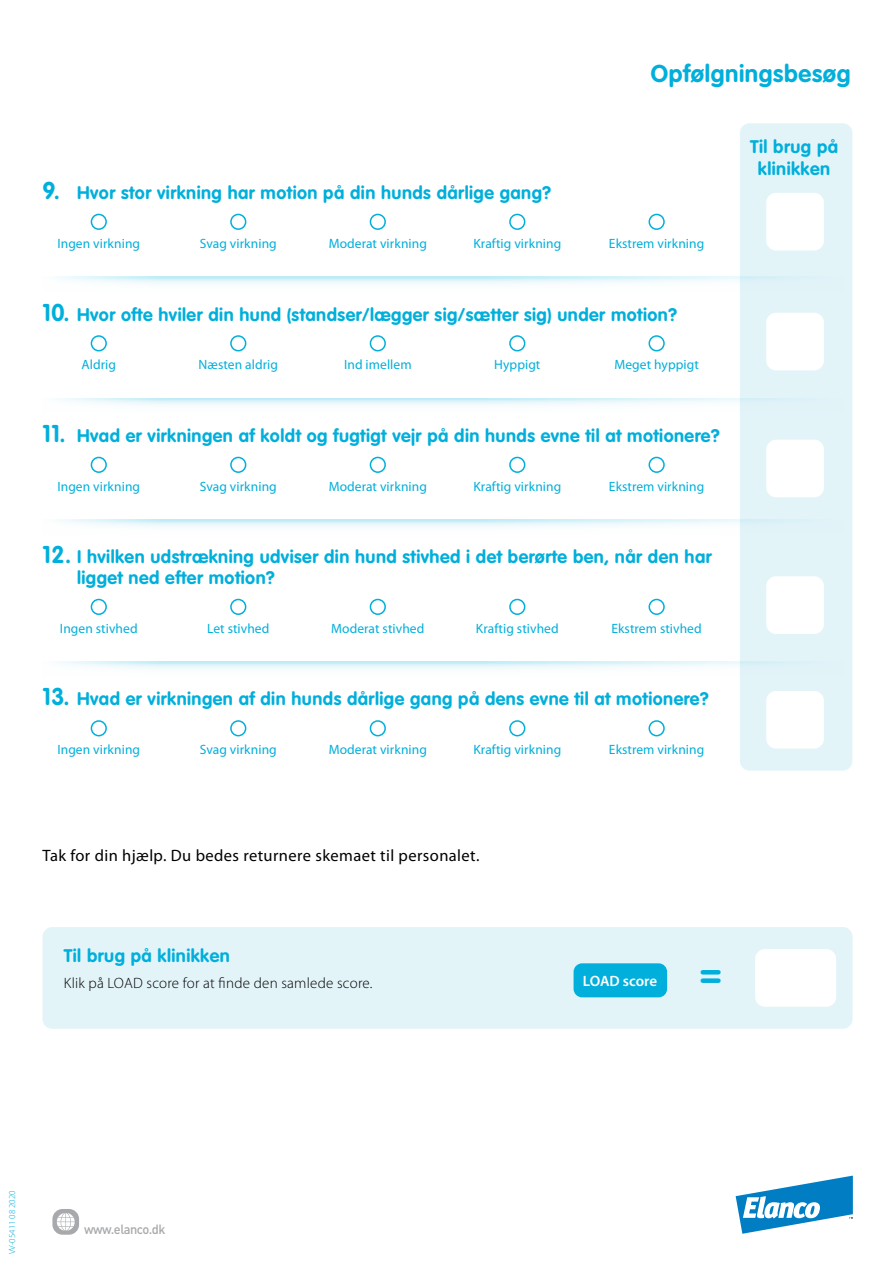
<style>
.page{position:relative;width:893px;height:1263px;background:#fff}
.page>*{position:absolute;margin:0;border:0;box-sizing:border-box;transform-origin:0 0}
.t1{font:700 37.65px "VAG Rounded Std";color:#00afdb}
.t2{font:700 24px "VAG Rounded Std";letter-spacing:.025em;color:#00afdb}
.t3{font:700 18px/22.5px "VAG Rounded Std";letter-spacing:.025em;color:#00afdb;text-align:center}
.t4{font:16.5px "Myriad Pro";letter-spacing:.025em;color:#000}
.t5{font:300 15px "Myriad Pro";letter-spacing:.015em;color:#000}
.t6{font:600 15px "Myriad Pro";letter-spacing:-.01em;color:#fff}
.t7{font:13.5px "Myriad Pro";letter-spacing:.005em;color:#00afdb}
.t8{font:500 13.35px "DIN";letter-spacing:-.04em;color:#a7a9ac}
.t9{font:300 9px "Myriad Pro";color:#00afdb}
.s1{font-size:24px}
</style>
<div class="page">
<div style="left:740px;top:123px;width:112px;height:648px;background:#e3f4f9;border-radius:10px"></div>
<div style="left:766px;top:193px;width:58px;height:57px;background:#fff;border-radius:10px"></div>
<div style="left:766px;top:313px;width:58px;height:57px;background:#fff;border-radius:10px"></div>
<div style="left:766px;top:440px;width:58px;height:57px;background:#fff;border-radius:10px"></div>
<div style="left:766px;top:576px;width:58px;height:58px;background:#fff;border-radius:10px"></div>
<div style="left:766px;top:691px;width:58px;height:58px;background:#fff;border-radius:10px"></div>
<div style="left:91px;top:214px;width:16px;height:16px;border:2px solid #00afdb;border-radius:50%"></div>
<div style="left:230px;top:214px;width:16px;height:16px;border:2px solid #00afdb;border-radius:50%"></div>
<div style="left:370px;top:214px;width:16px;height:16px;border:2px solid #00afdb;border-radius:50%"></div>
<div style="left:509px;top:214px;width:16px;height:16px;border:2px solid #00afdb;border-radius:50%"></div>
<div style="left:648px;top:214px;width:17px;height:16px;border:2px solid #00afdb;border-radius:50%"></div>
<svg style="left:59px;top:277px;width:794px;height:43px"></svg>
<svg style="left:59px;top:398px;width:794px;height:43px"></svg>
<svg style="left:59px;top:520px;width:794px;height:42px"></svg>
<svg style="left:59px;top:662px;width:794px;height:42px"></svg>
<div style="left:91px;top:457px;width:16px;height:16px;border:2px solid #00afdb;border-radius:50%"></div>
<div style="left:230px;top:457px;width:16px;height:16px;border:2px solid #00afdb;border-radius:50%"></div>
<div style="left:370px;top:457px;width:16px;height:16px;border:2px solid #00afdb;border-radius:50%"></div>
<div style="left:509px;top:457px;width:16px;height:16px;border:2px solid #00afdb;border-radius:50%"></div>
<div style="left:648px;top:457px;width:17px;height:16px;border:2px solid #00afdb;border-radius:50%"></div>
<div style="left:91px;top:720px;width:16px;height:16px;border:2px solid #00afdb;border-radius:50%"></div>
<div style="left:230px;top:720px;width:16px;height:16px;border:2px solid #00afdb;border-radius:50%"></div>
<div style="left:370px;top:720px;width:16px;height:16px;border:2px solid #00afdb;border-radius:50%"></div>
<div style="left:509px;top:720px;width:16px;height:16px;border:2px solid #00afdb;border-radius:50%"></div>
<div style="left:648px;top:720px;width:17px;height:16px;border:2px solid #00afdb;border-radius:50%"></div>
<div style="left:91px;top:335px;width:16px;height:16px;border:2px solid #00afdb;border-radius:50%"></div>
<div style="left:230px;top:335px;width:16px;height:16px;border:2px solid #00afdb;border-radius:50%"></div>
<div style="left:370px;top:335px;width:16px;height:16px;border:2px solid #00afdb;border-radius:50%"></div>
<div style="left:509px;top:335px;width:16px;height:16px;border:2px solid #00afdb;border-radius:50%"></div>
<div style="left:648px;top:335px;width:17px;height:16px;border:2px solid #00afdb;border-radius:50%"></div>
<div style="left:91px;top:599px;width:16px;height:16px;border:2px solid #00afdb;border-radius:50%"></div>
<div style="left:230px;top:599px;width:16px;height:16px;border:2px solid #00afdb;border-radius:50%"></div>
<div style="left:370px;top:599px;width:16px;height:16px;border:2px solid #00afdb;border-radius:50%"></div>
<div style="left:509px;top:599px;width:16px;height:16px;border:2px solid #00afdb;border-radius:50%"></div>
<div style="left:648px;top:599px;width:17px;height:16px;border:2px solid #00afdb;border-radius:50%"></div>
<div style="left:43px;top:927px;width:810px;height:102px;background:#e3f4f9;border-radius:10px"></div>
<div style="left:755px;top:949px;width:81px;height:58px;background:#fff;border-radius:10px"></div>
<div style="left:574px;top:963px;width:93px;height:34px;background:#00afdb;border-radius:9px"></div>
<svg style="left:736px;top:1175px;width:117px;height:59px"></svg>
<div style="left:52px;top:1209px;width:27px;height:26px;background:#a7a9ac;border-radius:10px"></div>
<svg style="left:57px;top:1213px;width:18px;height:18px"></svg>
<h2 class="t2" style="left:651px;top:60px;width:201px">Opfølgningsbesøg</h2>
<p class="t3" style="left:43px;top:182px;width:510px"><span class="s1">9.</span> Hvor stor virkning har motion på din hunds dårlige gang?</p>
<p class="t7" style="left:57px;top:235px;width:84px">Ingen virkning</p>
<p class="t7" style="left:200px;top:235px;width:79px">Svag virkning</p>
<p class="t7" style="left:329px;top:235px;width:100px">Moderat virkning</p>
<p class="t7" style="left:473px;top:235px;width:89px">Kraftig virkning</p>
<p class="t7" style="left:609px;top:235px;width:97px">Ekstrem virkning</p>
<p class="t3" style="left:43px;top:304px;width:636px"><span class="s1">10.</span> Hvor ofte hviler din hund (standser/lægger sig/sætter sig) under motion?</p>
<p class="t7" style="left:82px;top:357px;width:36px">Aldrig</p>
<p class="t7" style="left:199px;top:357px;width:81px">Næsten aldrig</p>
<p class="t7" style="left:344px;top:357px;width:69px">Ind imellem</p>
<p class="t7" style="left:494px;top:357px;width:48px">Hyppigt</p>
<p class="t7" style="left:614px;top:357px;width:86px">Meget hyppigt</p>
<p class="t3" style="left:43px;top:425px;width:679px"><span class="s1">11.</span> Hvad er virkningen af koldt og fugtigt vejr på din hunds evne til at motionere?</p>
<p class="t7" style="left:57px;top:478px;width:84px">Ingen virkning</p>
<p class="t7" style="left:200px;top:478px;width:79px">Svag virkning</p>
<p class="t7" style="left:329px;top:478px;width:100px">Moderat virkning</p>
<p class="t7" style="left:473px;top:478px;width:89px">Kraftig virkning</p>
<p class="t7" style="left:609px;top:478px;width:97px">Ekstrem virkning</p>
<p class="t3" style="left:77px;top:547px;width:636px;line-height:21px;text-align:left;text-indent:-34px"><span class="s1">12.</span> I hvilken udstrækning udviser din hund stivhed i det berørte ben, når den har ligget ned efter motion?</p>
<p class="t7" style="left:60px;top:620px;width:79px">Ingen stivhed</p>
<p class="t7" style="left:207px;top:620px;width:64px">Let stivhed</p>
<p class="t7" style="left:331px;top:620px;width:95px">Moderat stivhed</p>
<p class="t7" style="left:476px;top:620px;width:84px">Kraftig stivhed</p>
<p class="t7" style="left:611px;top:620px;width:92px">Ekstrem stivhed</p>
<p class="t3" style="left:43px;top:688px;width:668px"><span class="s1">13.</span> Hvad er virkningen af din hunds dårlige gang på dens evne til at motionere?</p>
<p class="t7" style="left:57px;top:741px;width:84px">Ingen virkning</p>
<p class="t7" style="left:200px;top:741px;width:79px">Svag virkning</p>
<p class="t7" style="left:329px;top:741px;width:100px">Moderat virkning</p>
<p class="t7" style="left:473px;top:741px;width:89px">Kraftig virkning</p>
<p class="t7" style="left:609px;top:741px;width:97px">Ekstrem virkning</p>
<p class="t3" style="left:750px;top:136px;width:90px">Til brug på klinikken</p>
<p class="t4" style="left:43px;top:845px;width:438px">Tak for din hjælp. Du bedes returnere skemaet til personalet.</p>
<p class="t3" style="left:64px;top:945px;width:168px">Til brug på klinikken</p>
<p class="t5" style="left:64px;top:974px;width:310px">Klik på LOAD score for at finde den samlede score.</p>
<p class="t6" style="left:583px;top:973px;width:76px">LOAD score</p>
<h1 class="t1" style="left:699px;top:950px;width:24px">=</h1>
<p class="t9" style="left:7px;top:1254px;width:66px;rotate:-90deg">VV-05411 08 2020</p>
<p class="t8" style="left:84px;top:1220px;width:83px">www.elanco.dk</p>
</div>
